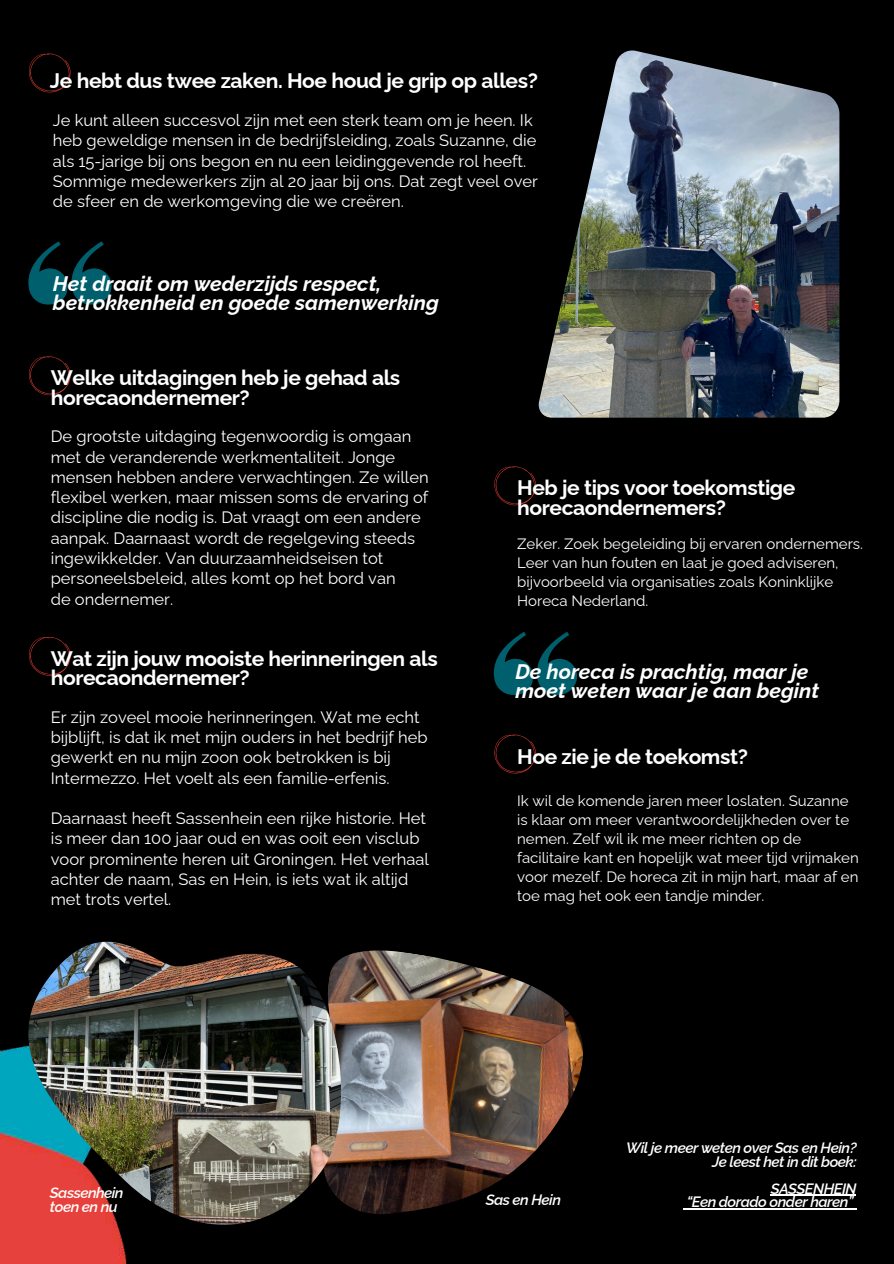
<style>
.page{position:relative;width:894px;height:1264px;background:#fff}
.page>*{position:absolute;margin:0;border:0;box-sizing:border-box;transform-origin:0 0}
.t1{font:700 21px/19.2px "Raleway";letter-spacing:-.02em;color:#fff}
.t2{font:italic 700 21px/19.2px "Raleway";color:#fff}
.t3{font:16.5px/20.2px "Raleway";color:#fff}
.t4{font:15px/19px "Raleway";color:#fff}
.t5{font:italic 600 15px/13.5px "Raleway";letter-spacing:-.035em;color:#fff;text-align:right}
</style>
<div class="page">
<div style="left:0;top:0;width:893px;height:1263px;background:#000"></div>
<img style="left:0;top:1045px;width:127px;height:218px">
<svg style="left:29px;top:54px;width:41px;height:38px"></svg>
<svg style="left:28px;top:241px;width:84px;height:63px"></svg>
<img style="left:538px;top:50px;width:301px;height:367px">
<svg style="left:494px;top:466px;width:42px;height:39px"></svg>
<svg style="left:29px;top:356px;width:41px;height:39px"></svg>
<svg style="left:29px;top:637px;width:41px;height:38px"></svg>
<img style="left:341px;top:950px;width:242px;height:264px">
<svg style="left:493px;top:632px;width:84px;height:62px"></svg>
<svg style="left:494px;top:734px;width:42px;height:39px"></svg>
<img style="left:28px;top:941px;width:313px;height:283px">
<hr style="left:770px;top:1194px;width:85px;height:1px;background:#fff">
<hr style="left:686px;top:1208px;width:166px;height:1px;background:#fff">
<p class="t1" style="left:50px;top:69px;width:489px">Je hebt dus twee zaken. Hoe houd je grip op alles?</p>
<p class="t3" style="left:53px;top:108px;width:486px">Je kunt alleen succesvol zijn met een sterk team om je heen. Ik heb geweldige mensen in de bedrijfsleiding, zoals Suzanne, die als 15-jarige bij ons begon en nu een leidinggevende rol heeft.<br>Sommige medewerkers zijn al 20 jaar bij ons. Dat zegt veel over de sfeer en de werkomgeving die we creëren.</p>
<p class="t2" style="left:53px;top:272px;width:387px">Het draait om wederzijds respect, betrokkenheid en goede samenwerking</p>
<p class="t1" style="left:51px;top:366px;width:351px">Welke uitdagingen heb je gehad als horecaondernemer?</p>
<p class="t3" style="left:51px;top:424px;width:379px">De grootste uitdaging tegenwoordig is omgaan met de veranderende werkmentaliteit. Jonge mensen hebben andere verwachtingen. Ze willen flexibel werken, maar missen soms de ervaring of discipline die nodig is. Dat vraagt om een andere aanpak. Daarnaast wordt de regelgeving steeds ingewikkelder. Van duurzaamheidseisen tot personeelsbeleid, alles komt op het bord van<br>de ondernemer.</p>
<p class="t1" style="left:51px;top:646px;width:388px">Wat zijn jouw mooiste herinneringen als horecaondernemer?</p>
<p class="t3" style="left:51px;top:705px;width:378px">Er zijn zoveel mooie herinneringen. Wat me echt bijblijft, is dat ik met mijn ouders in het bedrijf heb gewerkt en nu mijn zoon ook betrokken is bij Intermezzo. Het voelt als een familie-erfenis.</p>
<p class="t3" style="left:51px;top:806px;width:379px">Daarnaast heeft Sassenhein een rijke historie. Het is meer dan 100 jaar oud en was ooit een visclub voor prominente heren uit Groningen. Het verhaal achter de naam, Sas en Hein, is iets wat ik altijd met trots vertel.</p>
<p class="t1" style="left:517px;top:476px;width:280px">Heb je tips voor toekomstige horecaondernemers?</p>
<p class="t4" style="left:517px;top:532px;width:347px">Zeker. Zoek begeleiding bij ervaren ondernemers.<br>Leer van hun fouten en laat je goed adviseren, bijvoorbeeld via organisaties zoals Koninklijke Horeca Nederland.</p>
<p class="t2" style="left:515px;top:660px;width:305px">De horeca is prachtig, maar je moet weten waar je aan begint</p>
<p class="t1" style="left:517px;top:744px;width:232px">Hoe zie je de toekomst?</p>
<p class="t4" style="left:517px;top:789px;width:343px">Ik wil de komende jaren meer loslaten. Suzanne is klaar om meer verantwoordelijkheden over te nemen. Zelf wil ik me meer richten op de facilitaire kant en hopelijk wat meer tijd vrijmaken voor mezelf. De horeca zit in mijn hart, maar af en toe mag het ook een tandje minder.</p>
<p class="t5" style="left:50px;top:1184px;width:75px;text-align:left">Sassenhein toen en nu</p>
<p class="t5" style="left:485px;top:1191px;width:77px">Sas en Hein</p>
<p class="t5" style="left:626px;top:1139px;width:232px">Wil je meer weten over Sas en Hein?<br>Je leest het in dit boek:</p>
<p class="t5" style="left:686px;top:1179px;width:171px">SASSENHEIN<br>“Een dorado onder haren”</p>
</div>
